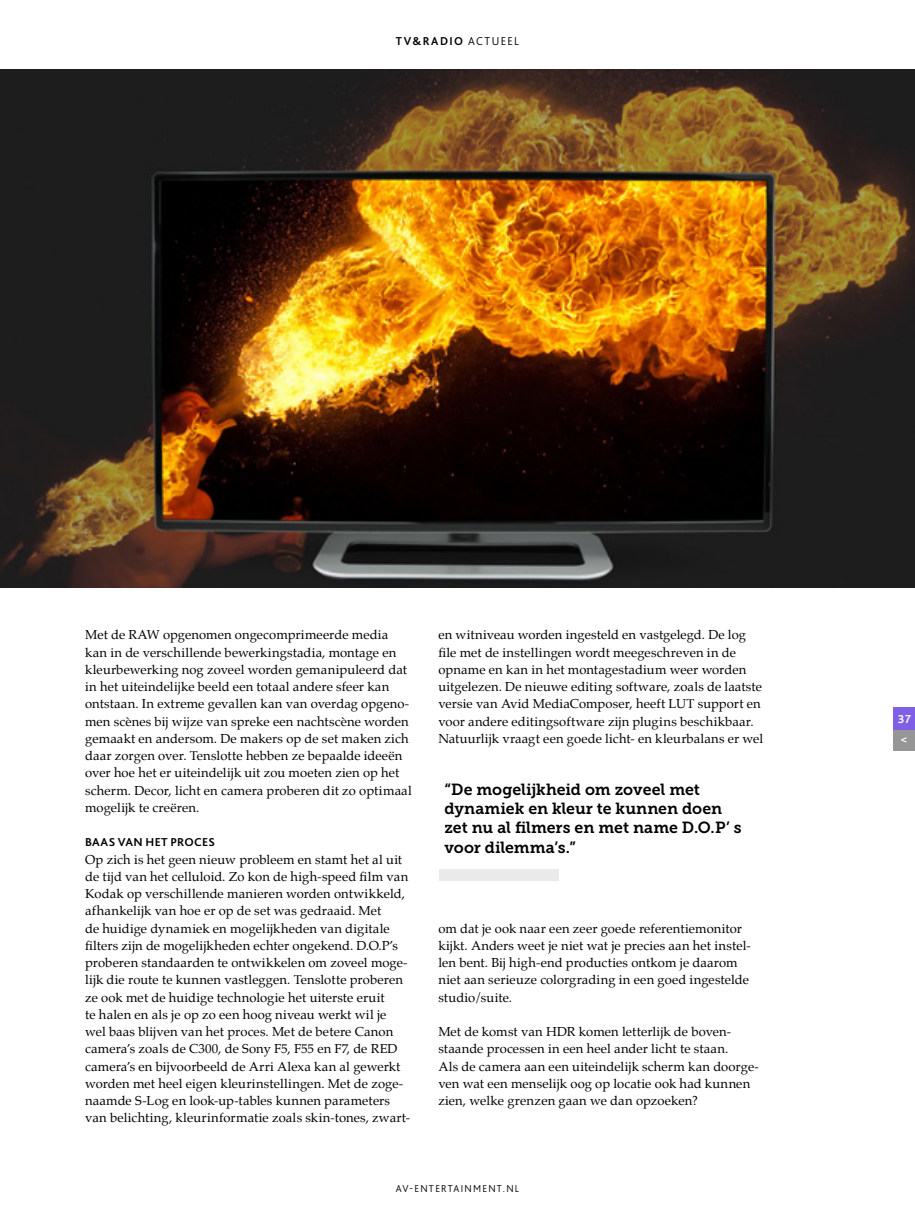
<style>
.page{position:relative;width:915px;height:1212px;background:#fff}
.page>*{position:absolute;margin:0;border:0;box-sizing:border-box;transform-origin:0 0}
.t1{font:16.05px/19.4px "Museo Slab 700";letter-spacing:-.005em;color:#000}
.t2{font:12.75px/17.2px "Palatino";letter-spacing:.005em;color:#000}
.t3{font:700 12px "Bliss 2";letter-spacing:.03em;color:#000}
.t4{font:700 12px/20.7px "Bliss 2";color:#fff}
.t5{font:300 10.5px "Bliss 2";letter-spacing:.125em;color:#000}
.s1{font-weight:300}
</style>
<div class="page">
<img style="left:0;top:70px;width:914px;height:517px">
<div style="left:439px;top:870px;width:119px;height:11px;background:#eaeaea"></div>
<div style="left:893px;top:728px;width:21px;height:22px;background:#979696"></div>
<div style="left:893px;top:707px;width:21px;height:22px;background:#7f5fe6"></div>
<p class="t3" style="left:395px;top:33px;width:125px">TV&amp;RADIO <span class="s1">ACTUEEL</span></p>
<p class="t2" style="left:85px;top:626px;width:328px">Met de RAW opgenomen ongecomprimeerde media kan in de verschillende bewerkingstadia, montage en kleurbewerking nog zoveel worden gemanipuleerd dat in het uiteindelijke beeld een totaal andere sfeer kan ontstaan. In extreme gevallen kan van overdag opgeno&shy;men scènes bij wijze van spreke een nachtscène worden gemaakt en andersom. De makers op de set maken zich daar zorgen over. Tenslotte hebben ze bepaalde ideeën over hoe het er uiteindelijk uit zou moeten zien op het scherm. Decor, licht en camera proberen dit zo optimaal mogelijk te creëren.</p>
<p class="t3" style="left:85px;top:835px;width:131px">BAAS VAN HET PROCES</p>
<p class="t2" style="left:85px;top:850px;width:326px">Op zich is het geen nieuw probleem en stamt het al uit de tijd van het celluloid. Zo kon de high-speed film van Kodak op verschillende manieren worden ontwikkeld, afhankelijk van hoe er op de set was gedraaid. Met<br>de huidige dynamiek en mogelijkheden van digitale filters zijn de mogelijkheden echter ongekend. D.O.P’s proberen standaarden te ontwikkelen om zoveel moge&shy;lijk die route te kunnen vastleggen. Tenslotte proberen ze ook met de huidige technologie het uiterste eruit<br>te halen en als je op zo een hoog niveau werkt wil je wel baas blijven van het proces. Met de betere Canon camera’s zoals de C300, de Sony F5, F55 en F7, de RED camera’s en bijvoorbeeld de Arri Alexa kan al gewerkt worden met heel eigen kleurinstellingen. Met de zoge&shy;naamde S-Log en look-up-tables kunnen parameters van belichting, kleurinformatie zoals skin-tones, zwart-</p>
<p class="t2" style="left:438px;top:626px;width:326px">en witniveau worden ingesteld en vastgelegd. De log file met de instellingen wordt meegeschreven in de opname en kan in het montagestadium weer worden uitgelezen. De nieuwe editing software, zoals de laatste versie van Avid MediaComposer, heeft LUT support en voor andere editingsoftware zijn plugins beschikbaar.<br>Natuurlijk vraagt een goede licht- en kleurbalans er wel</p>
<p class="t1" style="left:444px;top:779px;width:298px">“De mogelijkheid om zoveel met dynamiek en kleur te kunnen doen zet nu al filmers en met name D.O.P’ s voor dilemma’s.”</p>
<p class="t2" style="left:438px;top:919px;width:314px">om dat je ook naar een zeer goede referentiemonitor kijkt. Anders weet je niet wat je precies aan het instel&shy;len bent. Bij high-end producties ontkom je daarom niet aan serieuze colorgrading in een goed ingestelde studio/suite.</p>
<p class="t2" style="left:438px;top:1023px;width:322px">Met de komst van HDR komen letterlijk de boven&shy;staande processen in een heel ander licht te staan.<br>Als de camera aan een uiteindelijk scherm kan doorge&shy;ven wat een menselijk oog op locatie ook had kunnen zien, welke grenzen gaan we dan opzoeken?</p>
<p class="t5" style="left:395px;top:1182px;width:125px">AV-ENTERTAINMENT.NL</p>
<p class="t4" style="left:897px;top:708px;width:15px">37 &lt;</p>
</div>
